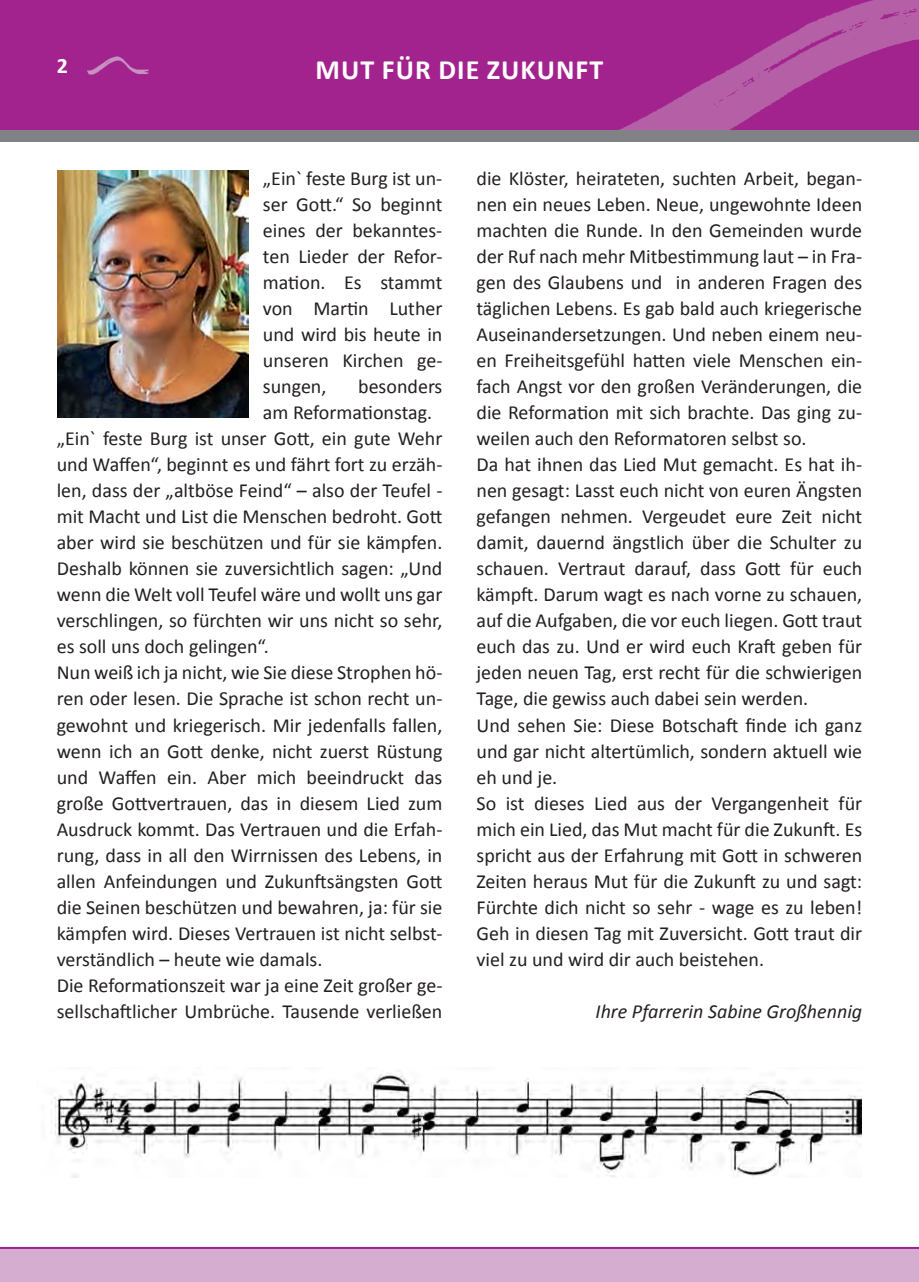
<style>
.page{position:relative;width:919px;height:1282px;background:#fff}
.page>*{position:absolute;margin:0;border:0;box-sizing:border-box;transform-origin:0 0}
.t1{font:700 28px "Calibri";letter-spacing:.04em;color:#fff}
.t2{font:700 22px "Calibri";color:#fff}
.t3{font:20px/26px "Calibri";color:#231f20;text-align:justify}
.t4{font:italic 20px "Calibri";color:#231f20}
</style>
<div class="page">
<div style="left:0;top:0;width:918px;height:130px;background:#a2238e"></div>
<div style="left:0;top:1247px;width:918px;height:34px;background:#d4add0"></div>
<img style="left:619px;top:0;width:299px;height:130px">
<hr style="left:0;top:1246px;width:918px;height:2px;background:#a2238e">
<div style="left:0;top:130px;width:918px;height:12px;background:#808285"></div>
<img style="left:87px;top:56px;width:62px;height:19px">
<img style="left:58px;top:170px;width:190px;height:248px">
<img style="left:51px;top:1071px;width:810px;height:105px">
<p class="t2" style="left:57px;top:50px;width:13px">2</p>
<h1 class="t1" style="left:315px;top:50px;width:289px">MUT FÜR DIE ZUKUNFT</h1>
<p class="t3" style="left:263px;top:165px;width:181px">„Ein` feste Burg ist un&shy;ser Gott.“ So beginnt eines der bekanntes&shy;ten Lieder der Refor&shy;mation. Es stammt von Martin Luther und wird bis heute in unseren Kirchen ge&shy;sungen,</p>
<p class="t3" style="left:358px;top:373px;width:86px">besonders</p>
<p class="t3" style="left:263px;top:399px;width:171px">am Reformationstag.</p>
<p class="t3" style="left:57px;top:425px;width:387px">„Ein` feste Burg ist unser Gott, ein gute Wehr</p>
<p class="t3" style="left:57px;top:451px;width:387px">und Waffen“, beginnt es und fährt fort zu erzäh-</p>
<p class="t3" style="left:57px;top:477px;width:387px">len, dass der „altböse Feind“ – also der Teufel -</p>
<p class="t3" style="left:57px;top:503px;width:387px">mit Macht und List die Menschen bedroht. Gott</p>
<p class="t3" style="left:57px;top:529px;width:387px">aber wird sie beschützen und für sie kämpfen.</p>
<p class="t3" style="left:57px;top:555px;width:387px">Deshalb können sie zuversichtlich sagen: „Und</p>
<p class="t3" style="left:57px;top:581px;width:387px">wenn die Welt voll Teufel wäre und wollt uns gar</p>
<p class="t3" style="left:57px;top:607px;width:387px">verschlingen, so fürchten wir uns nicht so sehr,</p>
<p class="t3" style="left:57px;top:633px;width:214px">es soll uns doch gelingen“.</p>
<p class="t3" style="left:57px;top:659px;width:387px">Nun weiß ich ja nicht, wie Sie diese Strophen hö-</p>
<p class="t3" style="left:57px;top:685px;width:387px">ren oder lesen. Die Sprache ist schon recht un-</p>
<p class="t3" style="left:57px;top:711px;width:387px">gewohnt und kriegerisch. Mir jedenfalls fallen,</p>
<p class="t3" style="left:57px;top:737px;width:387px">wenn ich an Gott denke, nicht zuerst Rüstung</p>
<p class="t3" style="left:57px;top:763px;width:387px">und Waffen ein. Aber mich beeindruckt das</p>
<p class="t3" style="left:57px;top:789px;width:387px">große Gottvertrauen, das in diesem Lied zum</p>
<p class="t3" style="left:57px;top:815px;width:387px">Ausdruck kommt. Das Vertrauen und die Erfah-</p>
<p class="t3" style="left:57px;top:841px;width:387px">rung, dass in all den Wirrnissen des Lebens, in</p>
<p class="t3" style="left:57px;top:867px;width:387px">allen Anfeindungen und Zukunftsängsten Gott</p>
<p class="t3" style="left:57px;top:893px;width:387px">die Seinen beschützen und bewahren, ja: für sie</p>
<p class="t3" style="left:57px;top:919px;width:387px">kämpfen wird. Dieses Vertrauen ist nicht selbst-</p>
<p class="t3" style="left:57px;top:945px;width:267px">verständlich – heute wie damals.</p>
<p class="t3" style="left:57px;top:971px;width:387px">Die Reformationszeit war ja eine Zeit großer ge-</p>
<p class="t3" style="left:57px;top:997px;width:387px">sellschaftlicher Umbrüche. Tausende verließen</p>
<p class="t3" style="left:476px;top:165px;width:387px;text-align:left">die Klöster, heirateten, suchten Arbeit, began&shy;nen ein neues Leben. Neue, ungewohnte Ideen machten die Runde. In den Gemeinden wurde der Ruf nach mehr Mitbestimmung laut – in Fra&shy;gen des Glaubens und in anderen Fragen des täglichen Lebens. Es gab bald auch kriegerische Auseinandersetzungen. Und neben einem neu&shy;en Freiheitsgefühl hatten viele Menschen ein&shy;fach Angst vor den großen Veränderungen, die die Reformation mit sich brachte. Das ging zu&shy;weilen auch den Reformatoren selbst so.<br>Da hat ihnen das Lied Mut gemacht. Es hat ih&shy;nen gesagt: Lasst euch nicht von euren Ängsten gefangen nehmen. Vergeudet eure Zeit nicht damit, dauernd ängstlich über die Schulter zu schauen. Vertraut darauf, dass Gott für euch kämpft. Darum wagt es nach vorne zu schauen, auf die Aufgaben, die vor euch liegen. Gott traut euch das zu. Und er wird euch Kraft geben für jeden neuen Tag, erst recht für die schwierigen Tage, die gewiss auch dabei sein werden.<br>Und sehen Sie: Diese Botschaft finde ich ganz und gar nicht altertümlich, sondern aktuell wie eh und je.<br>So ist dieses Lied aus der Vergangenheit für mich ein Lied, das Mut macht für die Zukunft. Es spricht aus der Erfahrung mit Gott in schweren Zeiten heraus Mut für die Zukunft zu und sagt:<br>Fürchte dich nicht so sehr - wage es zu leben!<br>Geh in diesen Tag mit Zuversicht. Gott traut dir viel zu und wird dir auch beistehen.</p>
<p class="t4" style="left:595px;top:998px;width:268px">Ihre Pfarrerin Sabine Großhennig</p>
</div>
